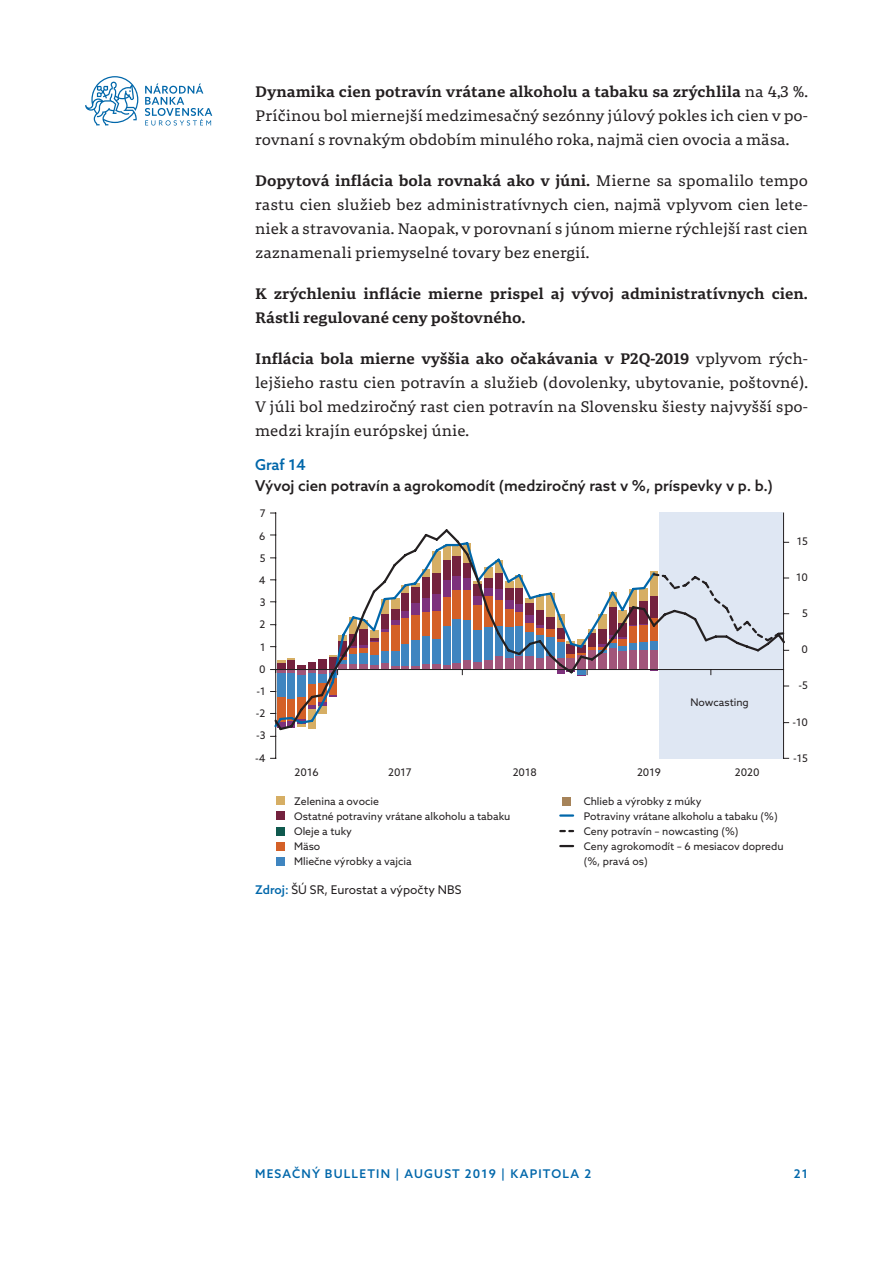
<style>
.page{position:relative;width:893px;height:1263px;background:#fff}
.page>*{position:absolute;margin:0;border:0;box-sizing:border-box;transform-origin:0 0}
._01_Body_text{font:15px/24px "Portada Text";color:#231f20;text-align:justify}
._01_Body_text-2{font:15px/24px "Portada Text Sb";color:#231f20}
.graf_nadpis{font:500 15px/21px "Azo Sans";color:#231f20}
.t1{font:500 12px "Azo Sans";letter-spacing:.1em;color:#0067aa}
.graf_zdroj{font:12px "Azo Sans";color:#231f20}
.t2{font:10.5px/22.2px "Azo Sans";color:#231f20}
.s1{font-family:"Portada Text Sb"}
.s2{color:#0067aa}
.s3{font-weight:500;color:#0067aa}
</style>
<div class="page">
<svg style="left:145px;top:83px;width:67px;height:43px"></svg>
<svg style="left:85px;top:76px;width:53px;height:49px"></svg>
<div style="left:659px;top:512px;width:124px;height:247px;background:#dfe7f3"></div>
<svg style="left:560px;top:814px;width:13px;height:3px"></svg>
<div style="left:277px;top:796px;width:8px;height:9px;background:#d6ae64"></div>
<div style="left:277px;top:812px;width:8px;height:8px;background:#74223e"></div>
<div style="left:277px;top:827px;width:8px;height:8px;background:#0f594e"></div>
<svg style="left:560px;top:830px;width:13px;height:2px"></svg>
<div style="left:277px;top:842px;width:8px;height:8px;background:#d46027"></div>
<svg style="left:560px;top:845px;width:13px;height:2px"></svg>
<div style="left:563px;top:797px;width:8px;height:8px;background:#a68359"></div>
<div style="left:277px;top:857px;width:8px;height:8px;background:#3f85c0"></div>
<hr style="left:275px;top:513px;width:1px;height:245px;background:#231f20">
<hr style="left:783px;top:513px;width:1px;height:245px;background:#231f20">
<svg style="left:273px;top:527px;width:514px;height:205px"></svg>
<p class="_01_Body_text" style="left:255px;top:79px;width:554px"><span class="s1">Dynamika cien potravín vrátane alkoholu a tabaku sa zrýchlila</span> na 4,3 %.<br>Príčinou bol miernejší medzimesačný sezónny júlový pokles ich cien v po&shy;rovnaní s rovnakým obdobím minulého roka, najmä cien ovocia a mäsa.</p>
<p class="_01_Body_text" style="left:255px;top:168px;width:554px"><span class="s1">Dopytová inflácia bola rovnaká ako v júni.</span> Mierne sa spomalilo tempo rastu cien služieb bez administratívnych cien, najmä vplyvom cien lete&shy;niek a stravovania. Naopak, v porovnaní s júnom mierne rýchlejší rast cien zaznamenali priemyselné tovary bez energií.</p>
<p class="_01_Body_text-2" style="left:255px;top:281px;width:554px">K zrýchleniu inflácie mierne prispel aj vývoj administratívnych cien.<br>Rástli regulované ceny poštovného.</p>
<p class="_01_Body_text" style="left:255px;top:346px;width:554px"><span class="s1">Inflácia bola mierne vyššia ako očakávania v P2Q-2019</span> vplyvom rých&shy;lejšieho rastu cien potravín a služieb (dovolenky, ubytovanie, poštovné).<br>V júli bol medziročný rast cien potravín na Slovensku šiesty najvyšší spo&shy;medzi krajín európskej únie.</p>
<p class="graf_nadpis" style="left:255px;top:454px;width:519px"><span class="s2">Graf 14<br></span>Vývoj cien potravín a agrokomodít (medziročný rast v %, príspevky v p. b.)</p>
<p class="t2" style="left:255px;top:502px;width:12px;text-align:center">7<br>6<br>5<br>4<br>3<br>2<br>1<br>0 -1 -2 -3 -4</p>
<p class="t2" style="left:294px;top:794px;width:218px;line-height:15px">Zelenina a ovocie<br>Ostatné potraviny vrátane alkoholu a tabaku<br>Oleje a tuky<br>Mäso<br>Mliečne výrobky a vajcia</p>
<p class="t2" style="left:584px;top:794px;width:201px;line-height:15px">Chlieb a výrobky z múky<br>Potraviny vrátane alkoholu a tabaku (%)<br>Ceny potravín – nowcasting (%)<br>Ceny agrokomodít – 6 mesiacov dopredu (%, pravá os)</p>
<p class="t2" style="left:797px;top:530px;width:13px">15</p>
<p class="t2" style="left:796px;top:566px;width:13px">10</p>
<p class="t2" style="left:802px;top:602px;width:7px">5</p>
<p class="t2" style="left:801px;top:638px;width:8px">0</p>
<p class="t2" style="left:798px;top:674px;width:11px">-5</p>
<p class="t2" style="left:792px;top:711px;width:17px">-10</p>
<p class="t2" style="left:793px;top:747px;width:16px">-15</p>
<p class="t2" style="left:690px;top:691px;width:60px">Nowcasting</p>
<p class="t2" style="left:295px;top:761px;width:26px">2016</p>
<p class="t2" style="left:388px;top:761px;width:25px">2017</p>
<p class="t2" style="left:513px;top:761px;width:26px">2018</p>
<p class="t2" style="left:637px;top:761px;width:25px">2019</p>
<p class="t2" style="left:735px;top:761px;width:26px">2020</p>
<p class="graf_zdroj" style="left:255px;top:882px;width:208px"><span class="s3">Zdroj:</span> ŠÚ SR, Eurostat a výpočty NBS</p>
<p class="t1" style="left:255px;top:1166px;width:338px">MESAČNÝ BULLETIN | AUGUST 2019 | KAPITOLA 2</p>
<p class="t1" style="left:794px;top:1166px;width:16px">21</p>
</div>
